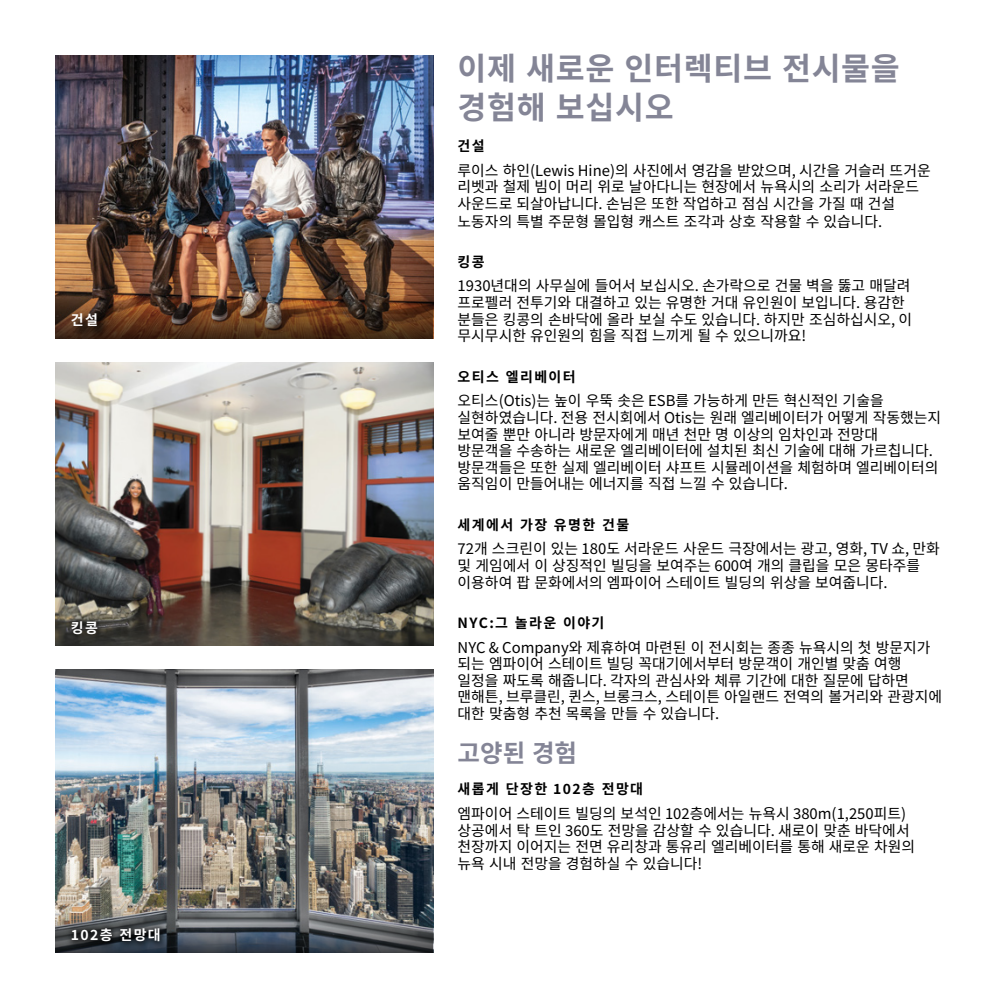
<style>
.page{position:relative;width:1008px;height:1008px;background:#fff}
.page>*{position:absolute;margin:0;border:0;box-sizing:border-box;transform-origin:0 0}
.t1{font:700 31.5px/38.5px "Noto Sans KR";letter-spacing:.02em;color:#848596}
.t2{font:700 24.5px "Noto Sans KR";color:#848596}
.t3{font:14.88px/16.6px "Noto Sans KR";color:#000}
.t4{font:700 14px "Noto Sans KR";letter-spacing:.1em;color:#000}
.t5{font:700 14px "Noto Sans KR";letter-spacing:.1em;color:#fff}
</style>
<div class="page">
<img style="left:55px;top:669px;width:378px;height:246px">
<img style="left:55px;top:362px;width:378px;height:284px">
<img style="left:55px;top:55px;width:378px;height:240px">
<img style="left:55px;top:295px;width:378px;height:44px">
<svg style="left:55px;top:915px;width:378px;height:38px;background:#52575d"></svg>
<svg style="left:411px;top:55px;width:22px;height:69px;background:#536fa0"></svg>
<div style="left:70px;top:312px;width:40px;height:28px;background:#000;opacity:.75"></div>
<div style="left:65px;top:614px;width:41px;height:29px;background:#000;opacity:.75"></div>
<div style="left:65px;top:921px;width:104px;height:30px;background:#000;opacity:.75"></div>
<p class="t5" style="left:71px;top:312px;width:29px">건설</p>
<p class="t5" style="left:71px;top:620px;width:29px">킹콩</p>
<p class="t5" style="left:71px;top:927px;width:91px">102층 전망대</p>
<h1 class="t1" style="left:458px;top:50px;width:444px">이제 새로운 인터렉티브 전시물을 경험해 보십시오</h1>
<p class="t4" style="left:458px;top:138px;width:29px">건설</p>
<p class="t3" style="left:458px;top:162px;width:475px">루이스 하인(Lewis Hine)의 사진에서 영감을 받았으며, 시간을 거슬러 뜨거운 리벳과 철제 빔이 머리 위로 날아다니는 현장에서 뉴욕시의 소리가 서라운드 사운드로 되살아납니다. 손님은 또한 작업하고 점심 시간을 가질 때 건설 노동자의 특별 주문형 몰입형 캐스트 조각과 상호 작용할 수 있습니다.</p>
<p class="t4" style="left:458px;top:254px;width:29px">킹콩</p>
<p class="t3" style="left:458px;top:278px;width:456px">1930년대의 사무실에 들어서 보십시오. 손가락으로 건물 벽을 뚫고 매달려 프로펠러 전투기와 대결하고 있는 유명한 거대 유인원이 보입니다. 용감한 분들은 킹콩의 손바닥에 올라 보실 수도 있습니다. 하지만 조심하십시오, 이 무시무시한 유인원의 힘을 직접 느끼게 될 수 있으니까요!</p>
<p class="t4" style="left:458px;top:369px;width:120px">오티스 엘리베이터</p>
<p class="t3" style="left:458px;top:393px;width:485px">오티스(Otis)는 높이 우뚝 솟은 ESB를 가능하게 만든 혁신적인 기술을 실현하였습니다. 전용 전시회에서 Otis는 원래 엘리베이터가 어떻게 작동했는지 보여줄 뿐만 아니라 방문자에게 매년 천만 명 이상의 임차인과 전망대<br>방문객을 수송하는 새로운 엘리베이터에 설치된 최신 기술에 대해 가르칩니다. 방문객들은 또한 실제 엘리베이터 샤프트 시뮬레이션을 체험하며 엘리베이터의 움직임이 만들어내는 에너지를 직접 느낄 수 있습니다.</p>
<p class="t4" style="left:458px;top:517px;width:173px">세계에서 가장 유명한 건물</p>
<p class="t3" style="left:458px;top:541px;width:484px">72개 스크린이 있는 180도 서라운드 사운드 극장에서는 광고, 영화, TV 쇼, 만화 및 게임에서 이 상징적인 빌딩을 보여주는 600여 개의 클립을 모은 몽타주를 이용하여 팝 문화에서의 엠파이어 스테이트 빌딩의 위상을 보여줍니다.</p>
<p class="t4" style="left:458px;top:615px;width:148px">NYC:그 놀라운 이야기</p>
<p class="t3" style="left:458px;top:639px;width:486px">NYC &amp; Company와 제휴하여 마련된 이 전시회는 종종 뉴욕시의 첫 방문지가 되는 엠파이어 스테이트 빌딩 꼭대기에서부터 방문객이 개인별 맞춤 여행 일정을 짜도록 해줍니다. 각자의 관심사와 체류 기간에 대한 질문에 답하면 맨해튼, 브루클린, 퀸스, 브롱크스, 스테이튼 아일랜드 전역의 볼거리와 관광지에 대한 맞춤형 추천 목록을 만들 수 있습니다.</p>
<h2 class="t2" style="left:458px;top:739px;width:121px">고양된 경험</h2>
<p class="t4" style="left:458px;top:781px;width:187px">새롭게 단장한 102층 전망대</p>
<p class="t3" style="left:458px;top:805px;width:459px">엠파이어 스테이트 빌딩의 보석인 102층에서는 뉴욕시 380m(1,250피트) 상공에서 탁 트인 360도 전망을 감상할 수 있습니다. 새로이 맞춘 바닥에서 천장까지 이어지는 전면 유리창과 통유리 엘리베이터를 통해 새로운 차원의 뉴욕 시내 전망을 경험하실 수 있습니다!</p>
</div>
